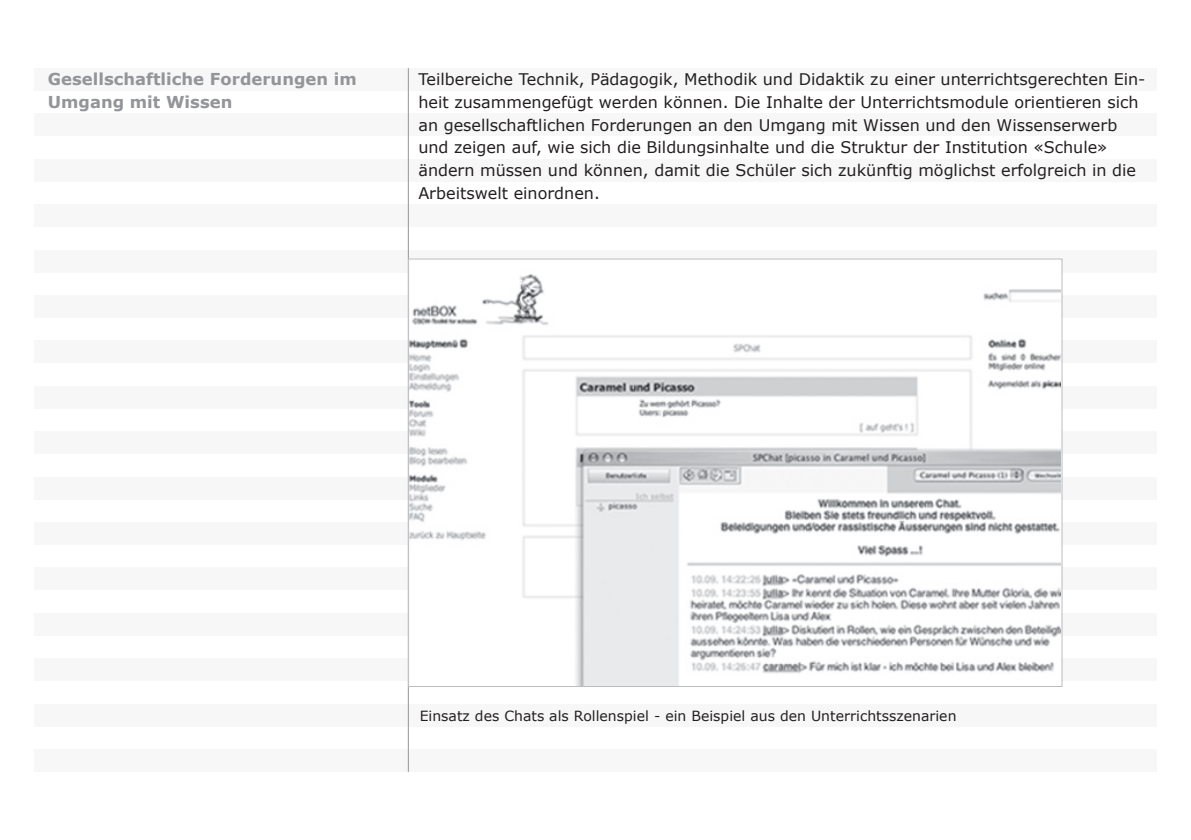
<style>
.page{position:relative;width:1191px;height:840px;background:#fff}
.page>*{position:absolute;margin:0;border:0;box-sizing:border-box;transform-origin:0 0}
.t1{font:700 16.4px/22.6px "Verdana";color:#939598}
.t2{font:16px/22.6px "Verdana";color:#231f20}
.t3{font:14px "Verdana";color:#231f20}
</style>
<div class="page">
<div style="left:34px;top:68px;width:1123px;height:23px;background:#f7f7f8"></div>
<div style="left:34px;top:113px;width:1123px;height:23px;background:#f7f7f8"></div>
<div style="left:34px;top:159px;width:1123px;height:22px;background:#f7f7f8"></div>
<div style="left:34px;top:204px;width:1123px;height:23px;background:#f7f7f8"></div>
<div style="left:34px;top:249px;width:1123px;height:23px;background:#f7f7f8"></div>
<div style="left:34px;top:295px;width:1123px;height:22px;background:#f7f7f8"></div>
<div style="left:34px;top:340px;width:1123px;height:23px;background:#f7f7f8"></div>
<div style="left:34px;top:386px;width:1123px;height:22px;background:#f7f7f8"></div>
<div style="left:34px;top:431px;width:1123px;height:23px;background:#f7f7f8"></div>
<div style="left:34px;top:476px;width:1123px;height:23px;background:#f7f7f8"></div>
<div style="left:34px;top:522px;width:1123px;height:22px;background:#f7f7f8"></div>
<div style="left:34px;top:567px;width:1123px;height:23px;background:#f7f7f8"></div>
<div style="left:34px;top:612px;width:1123px;height:23px;background:#f7f7f8"></div>
<div style="left:34px;top:658px;width:1123px;height:22px;background:#f7f7f8"></div>
<div style="left:34px;top:703px;width:1123px;height:23px;background:#f7f7f8"></div>
<div style="left:34px;top:748px;width:1123px;height:23px;background:#f7f7f8"></div>
<hr style="left:408px;top:68px;width:1px;height:703px;background:#939598">
<img style="left:410px;top:274px;width:650px;height:410px">
<p class="t1" style="left:48px;top:67px;width:310px">Gesellschaftliche Forderungen im<br>Umgang mit Wissen</p>
<p class="t2" style="left:418px;top:67px;width:728px">Teilbereiche Technik, Pädagogik, Methodik und Didaktik zu einer unterrichtsgerechten Ein&shy;heit zusammengefügt werden können. Die Inhalte der Unterrichtsmodule orientieren sich an gesellschaftlichen Forderungen an den Umgang mit Wissen und den Wissenserwerb und zeigen auf, wie sich die Bildungsinhalte und die Struktur der Institution «Schule» ändern müssen und können, damit die Schüler sich zukünftig möglichst erfolgreich in die Arbeitswelt einordnen.</p>
<p class="t3" style="left:420px;top:706px;width:538px">Einsatz des Chats als Rollenspiel - ein Beispiel aus den Unterrichtsszenarien</p>
</div>
